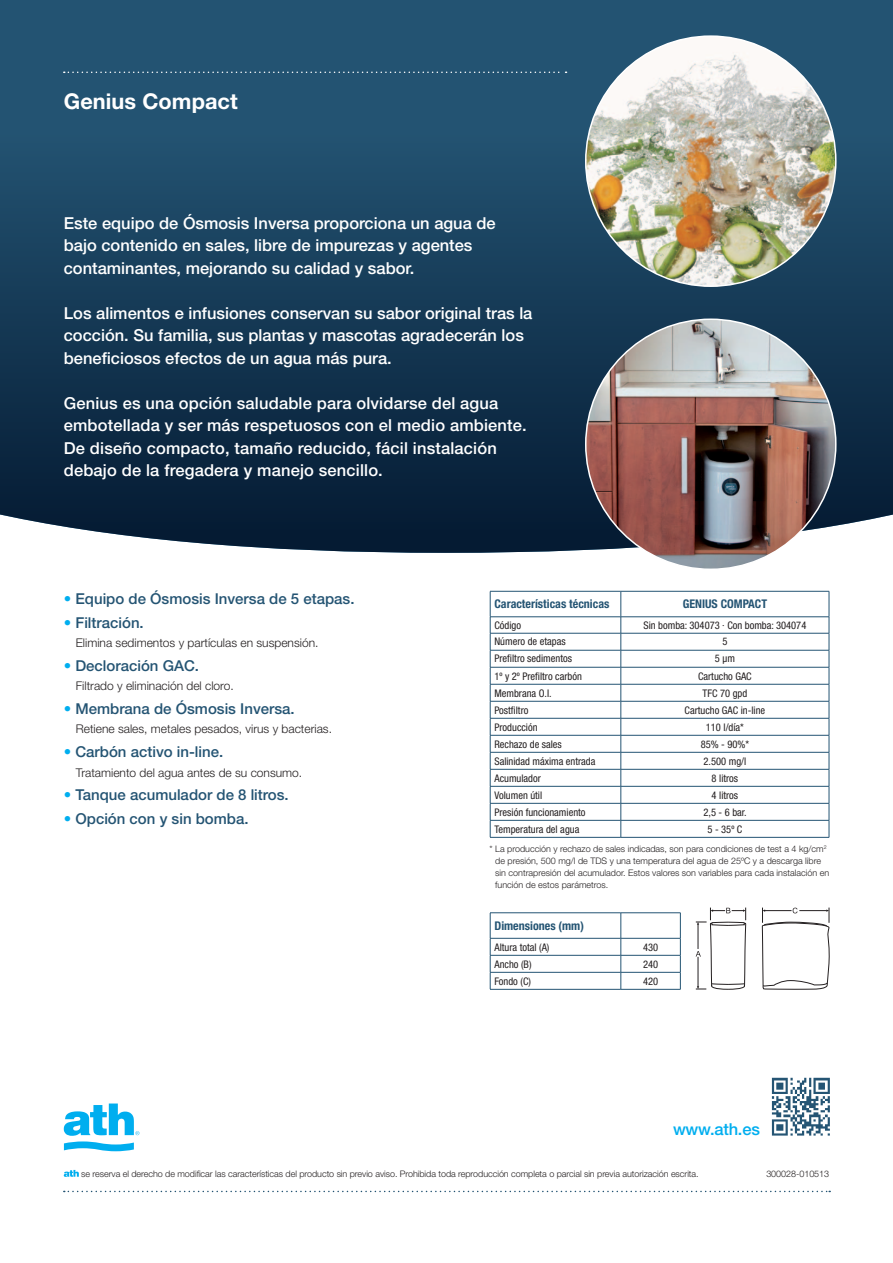
<style>
.page{position:relative;width:893px;height:1263px;background:#fff}
.page>*{position:absolute;margin:0;border:0;box-sizing:border-box;transform-origin:0 0}
.t1{font:700 21.75px "Helvetica Neue LT Std";letter-spacing:.005em;color:#fff}
.texy_cos{font:500 16.5px/22.5px "Helvetica Neue LT Std";color:#fff}
.t2{font:500 16.5px "Helvetica Neue LT Std";letter-spacing:-.01em;color:#00aeef}
._1_puntos_laddillo{font:500 15px "Helvetica Neue LT Std";color:#245473}
._1_puntos_texto{font:300 12px "Helvetica Neue LT Std";color:#231f20}
.text_tabla{font:700 condensed 12px "Helvetica Neue LT Std";color:#245473}
.text_tabla-2{font:condensed 10.5px "Helvetica Neue LT Std";color:#231f20}
._1_puntos_texto-2{font:300 9px/12px "Helvetica Neue LT Std";color:#231f20}
.s1{font-weight:100;color:#00aeef}
</style>
<div class="page">
<svg style="left:0;top:0;width:893px;height:553px;background:#1c425d"></svg>
<svg style="left:64px;top:1191px;width:766px;height:1px"></svg>
<svg style="left:64px;top:72px;width:503px;height:1px"></svg>
<hr style="left:490px;top:591px;width:131px;height:1px;background:#245473">
<hr style="left:621px;top:591px;width:208px;height:1px;background:#245473">
<hr style="left:490px;top:616px;width:131px;height:1px;background:#245473">
<hr style="left:621px;top:616px;width:208px;height:1px;background:#245473">
<hr style="left:490px;top:633px;width:131px;height:1px;background:#245473">
<hr style="left:621px;top:633px;width:208px;height:1px;background:#245473">
<hr style="left:490px;top:650px;width:131px;height:1px;background:#245473">
<hr style="left:621px;top:650px;width:208px;height:1px;background:#245473">
<hr style="left:490px;top:667px;width:131px;height:1px;background:#245473">
<hr style="left:490px;top:684px;width:131px;height:1px;background:#245473">
<hr style="left:621px;top:667px;width:208px;height:1px;background:#245473">
<hr style="left:621px;top:684px;width:208px;height:1px;background:#245473">
<svg style="left:490px;top:591px;width:1px;height:246px"></svg>
<hr style="left:490px;top:701px;width:131px;height:1px;background:#245473">
<hr style="left:490px;top:718px;width:131px;height:1px;background:#245473">
<hr style="left:490px;top:735px;width:131px;height:1px;background:#245473">
<hr style="left:490px;top:752px;width:131px;height:1px;background:#245473">
<hr style="left:490px;top:769px;width:131px;height:1px;background:#245473">
<hr style="left:490px;top:786px;width:131px;height:1px;background:#245473">
<hr style="left:490px;top:803px;width:131px;height:1px;background:#245473">
<hr style="left:490px;top:820px;width:131px;height:1px;background:#245473">
<hr style="left:490px;top:837px;width:131px;height:1px;background:#245473">
<svg style="left:621px;top:591px;width:1px;height:246px"></svg>
<hr style="left:621px;top:701px;width:208px;height:1px;background:#245473">
<svg style="left:829px;top:591px;width:1px;height:246px"></svg>
<hr style="left:621px;top:718px;width:208px;height:1px;background:#245473">
<hr style="left:621px;top:735px;width:208px;height:1px;background:#245473">
<hr style="left:621px;top:752px;width:208px;height:1px;background:#245473">
<hr style="left:621px;top:769px;width:208px;height:1px;background:#245473">
<hr style="left:621px;top:786px;width:208px;height:1px;background:#245473">
<hr style="left:621px;top:803px;width:208px;height:1px;background:#245473">
<hr style="left:621px;top:820px;width:208px;height:1px;background:#245473">
<hr style="left:621px;top:837px;width:208px;height:1px;background:#245473">
<hr style="left:490px;top:912px;width:131px;height:1px;background:#245473">
<hr style="left:621px;top:912px;width:60px;height:1px;background:#245473">
<hr style="left:490px;top:938px;width:131px;height:1px;background:#245473">
<hr style="left:621px;top:938px;width:60px;height:1px;background:#245473">
<hr style="left:490px;top:955px;width:131px;height:1px;background:#245473">
<hr style="left:621px;top:955px;width:60px;height:1px;background:#245473">
<svg style="left:490px;top:913px;width:1px;height:76px"></svg>
<hr style="left:490px;top:972px;width:131px;height:1px;background:#245473">
<hr style="left:490px;top:989px;width:131px;height:1px;background:#245473">
<svg style="left:621px;top:913px;width:1px;height:76px"></svg>
<hr style="left:621px;top:972px;width:60px;height:1px;background:#245473">
<svg style="left:680px;top:913px;width:1px;height:76px"></svg>
<hr style="left:621px;top:989px;width:60px;height:1px;background:#245473">
<svg style="left:64px;top:1170px;width:15px;height:7px"></svg>
<img style="left:586px;top:319px;width:250px;height:250px;border-radius:125px">
<img style="left:586px;top:36px;width:250px;height:250px;border-radius:125px">
<svg style="left:762px;top:907px;width:68px;height:83px"></svg>
<svg style="left:696px;top:907px;width:50px;height:83px"></svg>
<svg style="left:64px;top:1103px;width:75px;height:48px"></svg>
<img style="left:771px;top:1077px;width:59px;height:59px">
<p class="t1" style="left:64px;top:88px;width:175px">Genius Compact</p>
<p class="texy_cos" style="left:64px;top:211px;width:433px">Este equipo de Ósmosis Inversa proporciona un agua de bajo contenido en sales, libre de impurezas y agentes contaminantes, mejorando su calidad y sabor.</p>
<p class="texy_cos" style="left:64px;top:301px;width:470px">Los alimentos e infusiones conservan su sabor original tras la cocción. Su familia, sus plantas y mascotas agradecerán los beneficiosos efectos de un agua más pura.</p>
<p class="texy_cos" style="left:64px;top:391px;width:465px">Genius es una opción saludable para olvidarse del agua embotellada y ser más respetuosos con el medio ambiente.<br>De diseño compacto, tamaño reducido, fácil instalación debajo de la fregadera y manejo sencillo.</p>
<p class="_1_puntos_laddillo" style="left:64px;top:590px;width:292px"><span class="s1">•</span> Equipo de Ósmosis Inversa de 5 etapas.</p>
<p class="_1_puntos_laddillo" style="left:64px;top:614px;width:82px"><span class="s1">•</span> Filtración.</p>
<p class="_1_puntos_texto" style="left:76px;top:636px;width:244px">Elimina sedimentos y partículas en suspensión.</p>
<p class="_1_puntos_laddillo" style="left:64px;top:657px;width:137px"><span class="s1">•</span> Decloración GAC.</p>
<p class="_1_puntos_texto" style="left:76px;top:679px;width:160px">Filtrado y eliminación del cloro.</p>
<p class="_1_puntos_laddillo" style="left:64px;top:700px;width:232px"><span class="s1">•</span> Membrana de Ósmosis Inversa.</p>
<p class="_1_puntos_texto" style="left:76px;top:722px;width:258px">Retiene sales, metales pesados, virus y bacterias.</p>
<p class="_1_puntos_laddillo" style="left:64px;top:743px;width:161px"><span class="s1">•</span> Carbón activo in-line.</p>
<p class="_1_puntos_texto" style="left:76px;top:765px;width:228px">Tratamiento del agua antes de su consumo.</p>
<p class="_1_puntos_laddillo" style="left:64px;top:786px;width:226px"><span class="s1">•</span> Tanque acumulador de 8 litros.</p>
<p class="_1_puntos_laddillo" style="left:64px;top:810px;width:186px"><span class="s1">•</span> Opción con y sin bomba.</p>
<p class="text_tabla" style="left:494px;top:597px;width:117px">Características técnicas</p>
<p class="text_tabla" style="left:683px;top:597px;width:86px">GENIUS COMPACT</p>
<p class="text_tabla-2" style="left:494px;top:619px;width:28px">Código</p>
<p class="text_tabla-2" style="left:643px;top:619px;width:164px">Sin bomba: 304073 · Con bomba: 304074</p>
<p class="text_tabla-2" style="left:494px;top:636px;width:73px">Número de etapas</p>
<p class="text_tabla-2" style="left:722px;top:636px;width:7px">5</p>
<p class="text_tabla-2" style="left:494px;top:653px;width:79px">Prefiltro sedimentos</p>
<p class="text_tabla-2" style="left:715px;top:653px;width:22px">5 µm</p>
<p class="text_tabla-2" style="left:494px;top:670px;width:89px">1º y 2º Prefiltro carbón</p>
<p class="text_tabla-2" style="left:698px;top:670px;width:55px">Cartucho GAC</p>
<p class="text_tabla-2" style="left:494px;top:687px;width:59px">Membrana O.I.</p>
<p class="text_tabla-2" style="left:703px;top:687px;width:46px">TFC 70 gpd</p>
<p class="text_tabla-2" style="left:494px;top:704px;width:36px">Postfiltro</p>
<p class="text_tabla-2" style="left:685px;top:704px;width:82px">Cartucho GAC in-line</p>
<p class="text_tabla-2" style="left:494px;top:721px;width:45px">Producción</p>
<p class="text_tabla-2" style="left:706px;top:721px;width:40px">110 l/día*</p>
<p class="text_tabla-2" style="left:494px;top:738px;width:69px">Rechazo de sales</p>
<p class="text_tabla-2" style="left:701px;top:738px;width:50px">85% - 90%*</p>
<p class="text_tabla-2" style="left:494px;top:755px;width:103px">Salinidad máxima entrada</p>
<p class="text_tabla-2" style="left:704px;top:755px;width:44px">2.500 mg/l</p>
<p class="text_tabla-2" style="left:494px;top:772px;width:48px">Acumulador</p>
<p class="text_tabla-2" style="left:712px;top:772px;width:28px">8 litros</p>
<p class="text_tabla-2" style="left:494px;top:789px;width:49px">Volumen útil</p>
<p class="text_tabla-2" style="left:712px;top:789px;width:28px">4 litros</p>
<p class="text_tabla-2" style="left:494px;top:806px;width:93px">Presión funcionamiento</p>
<p class="text_tabla-2" style="left:703px;top:806px;width:45px">2,5 - 6 bar.</p>
<p class="text_tabla-2" style="left:494px;top:823px;width:86px">Temperatura del agua</p>
<p class="text_tabla-2" style="left:707px;top:823px;width:36px">5 - 35º C</p>
<p class="_1_puntos_texto-2" style="left:495px;top:843px;width:335px;text-indent:-6px">* La producción y rechazo de sales indicadas, son para condiciones de test a 4 kg/cm<sup>2 </sup>de presión, 500 mg/l de TDS y una temperatura del agua de 25ºC y a descarga libre sin contrapresión del acumulador. Estos valores son variables para cada instalación en función de estos parámetros.</p>
<p class="text_tabla" style="left:494px;top:918px;width:91px">Dimensiones (mm)</p>
<p class="text_tabla-2" style="left:494px;top:941px;width:56px">Altura total (A)</p>
<p class="text_tabla-2" style="left:643px;top:941px;width:17px">430</p>
<p class="text_tabla-2" style="left:494px;top:958px;width:39px">Ancho (B)</p>
<p class="text_tabla-2" style="left:643px;top:958px;width:17px">240</p>
<p class="text_tabla-2" style="left:494px;top:975px;width:38px">Fondo (C)</p>
<p class="text_tabla-2" style="left:643px;top:975px;width:17px">420</p>
<p class="t2" style="left:673px;top:1119px;width:88px">www.ath.es</p>
<p class="_1_puntos_texto-2" style="left:81px;top:1167px;width:619px">se reserva el derecho de modificar las características del producto sin previo aviso. Prohibida toda reproducción completa o parcial sin previa autorización escrita.</p>
<p class="_1_puntos_texto-2" style="left:766px;top:1167px;width:64px">300028-010513</p>
</div>
